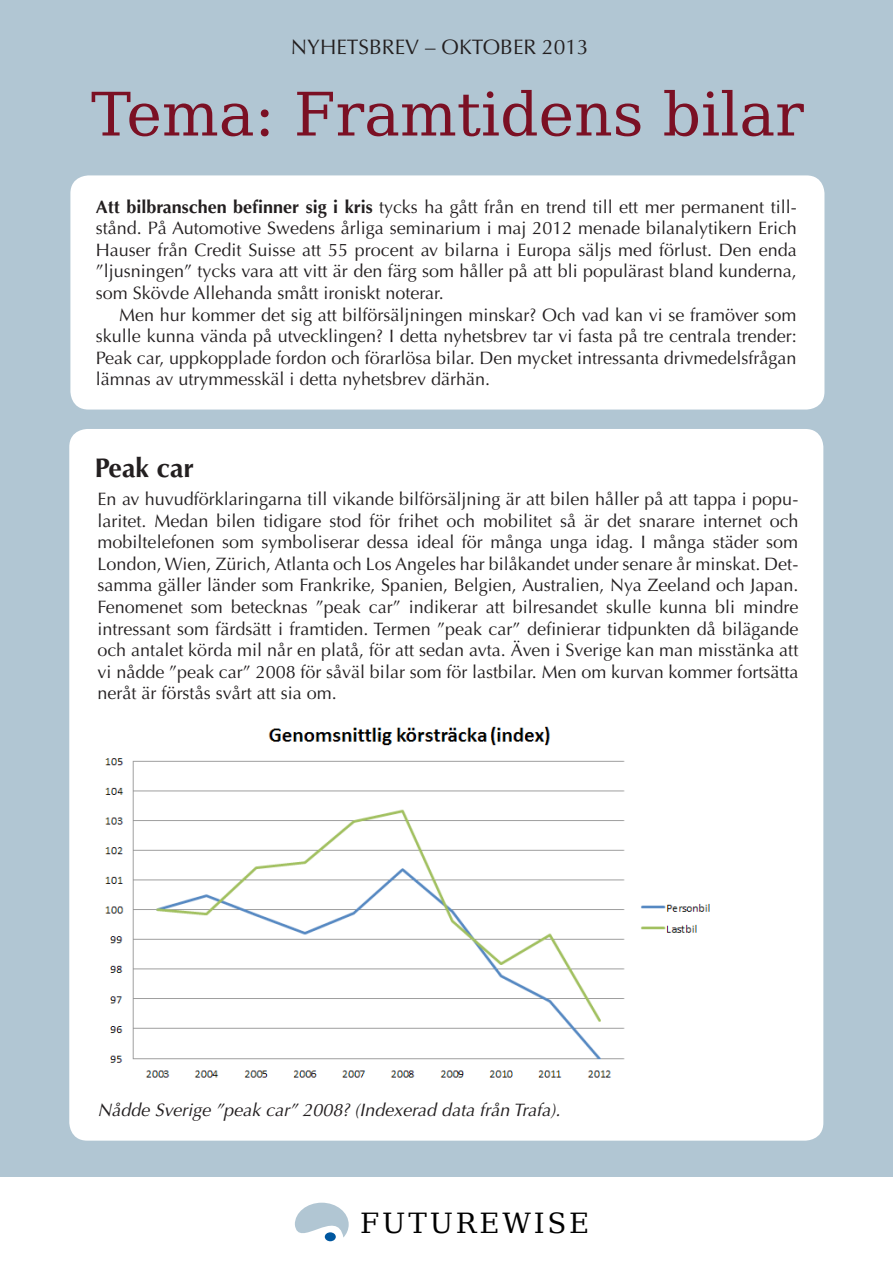
<style>
.page{position:relative;width:893px;height:1263px;background:#fff}
.page>*{position:absolute;margin:0;border:0;box-sizing:border-box;transform-origin:0 0}
.t1{font:60px "DejaVu Serif";color:#7b1024}
.t2{font:27.75px "DejaVu Serif";letter-spacing:.1em;color:#000}
.t3{font:700 27px "Optima";color:#231f20}
.t4{font:21px "Optima";color:#231f20}
.t5{font:18px/21.6px "Optima";color:#231f20;text-align:justify}
.t6{font:italic 18px "Optima";color:#231f20}
.s1{font-weight:700}
</style>
<div class="page">
<div style="left:0;top:0;width:893px;height:1176px;background:#b1c6d3"></div>
<svg style="left:295px;top:1203px;width:54px;height:39px"></svg>
<div style="left:325px;top:1232px;width:11px;height:9px;background:#00579f;border-radius:50%"></div>
<div style="left:70px;top:175px;width:754px;height:235px;background:#fff;border-radius:18px"></div>
<div style="left:69px;top:429px;width:754px;height:711px;background:#fff;border-radius:18px"></div>
<img style="left:105px;top:726px;width:605px;height:352px">
<p class="t4" style="left:291px;top:35px;width:299px">NYHETSBREV – OKTOBER 2013</p>
<p class="t1" style="left:91px;top:61px;width:714px">Tema: Framtidens bilar</p>
<p class="t5" style="left:96px;top:196px;width:702px"><span class="s1">Att bilbranschen befinner sig i kris</span> tycks ha gått från en trend till ett mer permanent till&shy;stånd. På Automotive Swedens årliga seminarium i maj 2012 menade bilanalytikern Erich Hauser från Credit Suisse att 55 procent av bilarna i Europa säljs med förlust. Den enda ”ljusningen” tycks vara att vitt är den färg som håller på att bli populärast bland kunderna, som Skövde Allehanda smått ironiskt noterar.</p>
<p class="t5" style="left:96px;top:304px;width:702px;text-indent:23px">Men hur kommer det sig att bilförsäljningen minskar? Och vad kan vi se framöver som skulle kunna vända på utvecklingen? I detta nyhetsbrev tar vi fasta på tre centrala trender:<br>Peak car, uppkopplade fordon och förarlösa bilar. Den mycket intressanta drivmedelsfrågan lämnas av utrymmesskäl i detta nyhetsbrev därhän.</p>
<p class="t3" style="left:95px;top:452px;width:101px">Peak car</p>
<p class="t5" style="left:98px;top:488px;width:702px">En av huvudförklaringarna till vikande bilförsäljning är att bilen håller på att tappa i popu&shy;laritet. Medan bilen tidigare stod för frihet och mobilitet så är det snarare internet och mobiltelefonen som symboliserar dessa ideal för många unga idag. I många städer som London, Wien, Zürich, Atlanta och Los Angeles har bilåkandet under senare år minskat. Det&shy;samma gäller länder som Frankrike, Spanien, Belgien, Australien, Nya Zeeland och Japan.<br>Fenomenet som betecknas ”peak car” indikerar att bilresandet skulle kunna bli mindre intressant som färdsätt i framtiden. Termen ”peak car” definierar tidpunkten då bilägande och antalet körda mil når en platå, för att sedan avta. Även i Sverige kan man misstänka att vi nådde ”peak car” 2008 för såväl bilar som för lastbilar. Men om kurvan kommer fortsätta neråt är förstås svårt att sia om.</p>
<p class="t6" style="left:98px;top:1099px;width:464px">Nådde Sverige ”peak car” 2008? (Indexerad data från Trafa).</p>
<p class="t2" style="left:360px;top:1198px;width:231px">FUTUREWISE</p>
</div>
